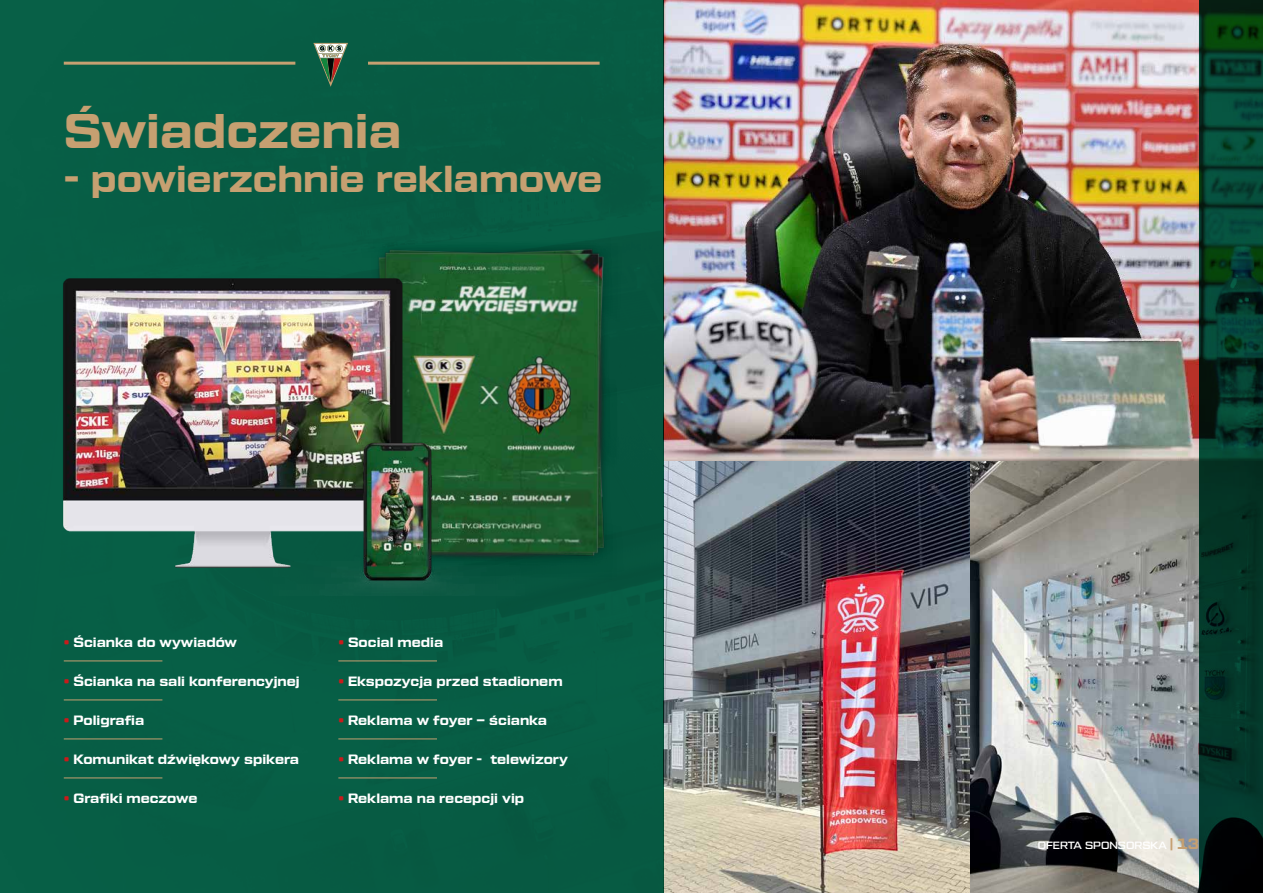
<style>
.page{position:relative;width:1263px;height:893px;background:#fff}
.page>*{position:absolute;margin:0;border:0;box-sizing:border-box;transform-origin:0 0}
.t1{font:48.6px "Tactic Sans Bld";color:#c6a071}
.t2{font:37.5px "Tactic Sans Bld";color:#c6a071}
.t3{font:13.5px "Tactic Sans Bld";color:#fff}
.t4{font:500 10.5px "Tactic Sans";color:#fff}
.s1{color:#c91b1b}
.s2{font-family:"Tactic Sans Bld";font-weight:400;font-size:13.5px;color:#c6a071}
.s3{font-family:"Tactic Sans Bld";font-weight:400;font-size:15px;color:#c6a071}
</style>
<div class="page">
<img style="left:663px;top:0;width:536px;height:893px">
<div style="left:0;top:0;width:663px;height:893px;background:#086047"></div>
<svg style="left:1199px;top:0;width:64px;height:893px;background:#043425"></svg>
<hr style="left:64px;top:660px;width:98px;height:1px;background:#c6a071">
<hr style="left:64px;top:699px;width:98px;height:1px;background:#c6a071">
<hr style="left:64px;top:738px;width:98px;height:1px;background:#c6a071">
<hr style="left:64px;top:777px;width:98px;height:1px;background:#c6a071">
<hr style="left:338px;top:660px;width:99px;height:1px;background:#c6a071">
<hr style="left:338px;top:699px;width:99px;height:1px;background:#c6a071">
<hr style="left:338px;top:738px;width:99px;height:1px;background:#c6a071">
<hr style="left:338px;top:777px;width:99px;height:1px;background:#c6a071">
<div style="left:358px;top:235px;width:269px;height:350px;background:#06533d"></div>
<img style="left:366px;top:244px;width:242px;height:315px">
<img style="left:63px;top:255px;width:450px;height:313px">
<img style="left:273px;top:428px;width:251px;height:168px">
<svg style="left:313px;top:43px;width:35px;height:44px"></svg>
<hr style="left:64px;top:62px;width:231px;height:3px;background:#c6a071">
<hr style="left:368px;top:62px;width:232px;height:3px;background:#c6a071">
<h1 class="t1" style="left:64px;top:106px;width:339px">Świadczenia</h1>
<h2 class="t2" style="left:64px;top:159px;width:540px">- powierzchnie reklamowe</h2>
<p class="t3" style="left:64px;top:635px;width:175px"><span class="s1">•</span> Ścianka do wywiadów</p>
<p class="t3" style="left:64px;top:674px;width:237px"><span class="s1">•</span> Ścianka na sali konferencyjnej</p>
<p class="t3" style="left:64px;top:713px;width:82px"><span class="s1">•</span> Poligrafia</p>
<p class="t3" style="left:64px;top:752px;width:237px"><span class="s1">•</span> Komunikat dźwiękowy spikera</p>
<p class="t3" style="left:64px;top:791px;width:135px"><span class="s1">•</span> Grafiki meczowe</p>
<p class="t3" style="left:338px;top:635px;width:106px"><span class="s1">•</span> Social media</p>
<p class="t3" style="left:338px;top:674px;width:226px"><span class="s1">•</span> Ekspozycja przed stadionem</p>
<p class="t3" style="left:338px;top:713px;width:210px"><span class="s1">•</span> Reklama w foyer – ścianka</p>
<p class="t3" style="left:338px;top:752px;width:231px"><span class="s1">•</span> Reklama w foyer - telewizory</p>
<p class="t3" style="left:338px;top:791px;width:187px"><span class="s1">•</span> Reklama na recepcji vip</p>
<p class="t4" style="left:1038px;top:839px;width:163px">OFERTA SPONSORSKA <span class="s2">|</span> <span class="s3">13</span></p>
</div>
